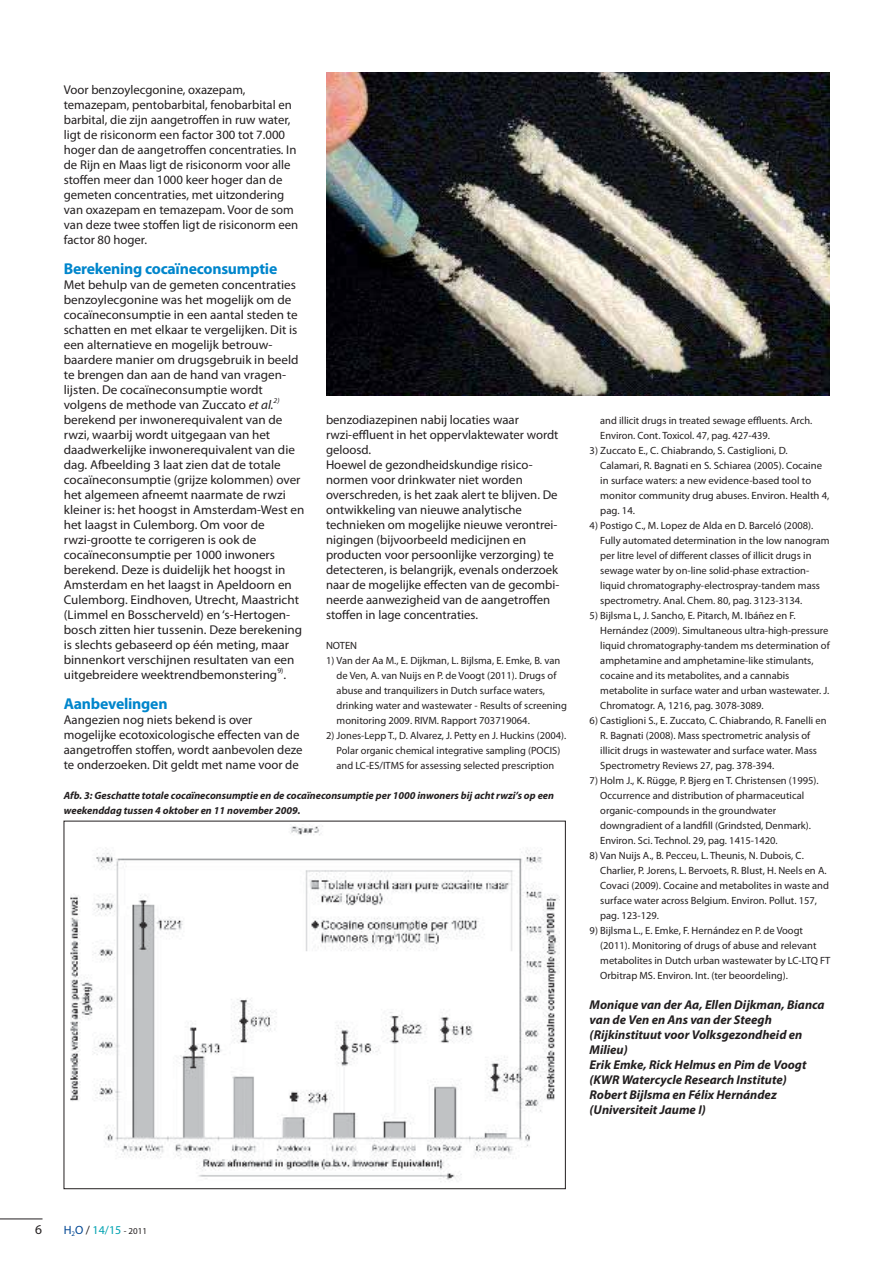
<style>
.page{position:relative;width:893px;height:1263px;background:#fff}
.page>*{position:absolute;margin:0;border:0;box-sizing:border-box;transform-origin:0 0}
.t1{font:700 15.75px "Myriad Pro";letter-spacing:-.015em;color:#0086cc}
.t2{font:13.5px "Myriad Pro";color:#231f20}
.t3{font:12.75px/15px "Myriad Pro";color:#231f20}
.t4{font:italic 700 12.75px/15px "Myriad Pro";color:#231f20}
.t5{font:12px "Myriad Pro";color:#00a2b1}
.t6{font:10.5px/15px "Myriad Pro";color:#231f20}
.t7{font:italic 700 10.5px/15px "Myriad Pro";color:#231f20}
.s1{font-style:italic}
.s2{color:#004693}
.s3{color:#231f20}
.s4{font-size:9px;color:#231f20}
</style>
<div class="page">
<hr style="left:0;top:1219px;width:43px;height:1px;background:#231f20">
<img style="left:70px;top:826px;width:489px;height:356px">
<img style="left:326px;top:72px;width:503px;height:323px">
<p class="t3" style="left:64px;top:83px;width:236px">Voor benzoylecgonine, oxazepam, temazepam, pentobarbital, fenobarbital en barbital, die zijn aangetroffen in ruw water, ligt de risiconorm een factor 300 tot 7.000 hoger dan de aangetroffen concentraties. In de Rijn en Maas ligt de risiconorm voor alle stoffen meer dan 1000 keer hoger dan de gemeten concentraties, met uitzondering van oxazepam en temazepam. Voor de som van deze twee stoffen ligt de risiconorm een factor 80 hoger.</p>
<p class="t1" style="left:64px;top:263px;width:215px">Berekening cocaïneconsumptie</p>
<p class="t3" style="left:64px;top:278px;width:242px">Met behulp van de gemeten concentraties benzoylecgonine was het mogelijk om de cocaïneconsumptie in een aantal steden te schatten en met elkaar te vergelijken. Dit is een alternatieve en mogelijk betrouw&shy;baardere manier om drugsgebruik in beeld te brengen dan aan de hand van vragen&shy;lijsten. De cocaïneconsumptie wordt volgens de methode van Zuccato <span class="s1">et al.</span><sup>2) </sup>berekend per inwonerequivalent van de rwzi, waarbij wordt uitgegaan van het daadwerkelijke inwonerequivalent van die dag. Afbeelding 3 laat zien dat de totale cocaïneconsumptie (grijze kolommen) over het algemeen afneemt naarmate de rwzi kleiner is: het hoogst in Amsterdam-West en het laagst in Culemborg. Om voor de rwzi-grootte te corrigeren is ook de cocaïneconsumptie per 1000 inwoners berekend. Deze is duidelijk het hoogst in Amsterdam en het laagst in Apeldoorn en Culemborg. Eindhoven, Utrecht, Maastricht (Limmel en Bosscherveld) en ‘s-Hertogen&shy;bosch zitten hier tussenin. Deze berekening is slechts gebaseerd op één meting, maar binnenkort verschijnen resultaten van een uitgebreidere weektrendbemonstering<sup>9)</sup>.</p>
<p class="t1" style="left:64px;top:698px;width:105px">Aanbevelingen</p>
<p class="t3" style="left:64px;top:713px;width:240px">Aangezien nog niets bekend is over mogelijke ecotoxicologische effecten van de aangetroffen stoffen, wordt aanbevolen deze te onderzoeken. Dit geldt met name voor de</p>
<p class="t3" style="left:326px;top:413px;width:235px">benzodiazepinen nabij locaties waar rwzi-effluent in het oppervlaktewater wordt geloosd.<br>Hoewel de gezondheidskundige risico&shy;normen voor drinkwater niet worden overschreden, is het zaak alert te blijven. De ontwikkeling van nieuwe analytische technieken om mogelijke nieuwe verontrei&shy;nigingen (bijvoorbeeld medicijnen en producten voor persoonlijke verzorging) te detecteren, is belangrijk, evenals onderzoek naar de mogelijke effecten van de gecombi&shy;neerde aanwezigheid van de aangetroffen stoffen in lage concentraties.</p>
<p class="t6" style="left:326px;top:639px;width:33px">NOTEN</p>
<p class="t6" style="left:337px;top:654px;width:232px;text-indent:-11px">1) Van der Aa M., E. Dijkman, L. Bijlsma, E. Emke, B. van de Ven, A. van Nuijs en P. de Voogt (2011). Drugs of abuse and tranquilizers in Dutch surface waters, drinking water and wastewater - Results of screening monitoring 2009. RIVM. Rapport 703719064.</p>
<p class="t6" style="left:326px;top:729px;width:242px;text-align:center">2) Jones-Lepp T., D. Alvarez, J. Petty en J. Huckins (2004).<br>Polar organic chemical integrative sampling (POCIS) and LC-ES/ITMS for assessing selected prescription</p>
<p class="t7" style="left:64px;top:789px;width:492px">Afb. 3: Geschatte totale cocaïneconsumptie en de cocaïneconsumptie per 1000 inwoners bij acht rwzi’s op een weekenddag tussen 4 oktober en 11 november 2009.</p>
<p class="t6" style="left:600px;top:414px;width:213px">and illicit drugs in treated sewage effluents. Arch.<br>Environ. Cont. Toxicol. 47, pag. 427-439.</p>
<p class="t6" style="left:600px;top:444px;width:231px;text-indent:-11px">3) Zuccato E., C. Chiabrando, S. Castiglioni, D.<br>Calamari, R. Bagnati en S. Schiarea (2005). Cocaine in surface waters: a new evidence-based tool to monitor community drug abuses. Environ. Health 4, pag. 14.</p>
<p class="t6" style="left:600px;top:519px;width:231px;text-indent:-11px">4) Postigo C., M. Lopez de Alda en D. Barceló (2008).<br>Fully automated determination in the low nanogram per litre level of different classes of illicit drugs in sewage water by on-line solid-phase extraction&shy;liquid chromatography-electrospray-tandem mass spectrometry. Anal. Chem. 80, pag. 3123-3134.</p>
<p class="t6" style="left:600px;top:609px;width:231px;text-indent:-11px">5) Bijlsma L, J. Sancho, E. Pitarch, M. Ibáñez en F.<br>Hernández (2009). Simultaneous ultra-high-pressure liquid chromatography-tandem ms determination of amphetamine and amphetamine-like stimulants, cocaine and its metabolites, and a cannabis metabolite in surface water and urban wastewater. J.<br>Chromatogr. A, 1216, pag. 3078-3089.</p>
<p class="t6" style="left:600px;top:714px;width:228px;text-indent:-11px">6) Castiglioni S., E. Zuccato, C. Chiabrando, R. Fanelli en R. Bagnati (2008). Mass spectrometric analysis of illicit drugs in wastewater and surface water. Mass Spectrometry Reviews 27, pag. 378-394.</p>
<p class="t6" style="left:600px;top:774px;width:220px;text-indent:-11px">7) Holm J., K. Rügge, P. Bjerg en T. Christensen (1995).<br>Occurrence and distribution of pharmaceutical organic-compounds in the groundwater downgradient of a landfill (Grindsted, Denmark).<br>Environ. Sci. Technol. 29, pag. 1415-1420.</p>
<p class="t6" style="left:600px;top:849px;width:230px;text-indent:-11px">8) Van Nuijs A., B. Pecceu, L. Theunis, N. Dubois, C.<br>Charlier, P. Jorens, L. Bervoets, R. Blust, H. Neels en A.<br>Covaci (2009). Cocaine and metabolites in waste and surface water across Belgium. Environ. Pollut. 157, pag. 123-129.</p>
<p class="t6" style="left:600px;top:924px;width:232px;text-indent:-11px">9) Bijlsma L., E. Emke, F. Hernández en P. de Voogt (2011). Monitoring of drugs of abuse and relevant metabolites in Dutch urban wastewater by LC-LTQ FT Orbitrap MS. Environ. Int. (ter beoordeling).</p>
<p class="t4" style="left:590px;top:998px;width:237px">Monique van der Aa, Ellen Dijkman, Bianca van de Ven en Ans van der Steegh (Rijkinstituut voor Volksgezondheid en<br>Milieu)<br>Erik Emke, Rick Helmus en Pim de Voogt (KWR Watercycle Research Institute)<br>Robert Bijlsma en Félix Hernández (Universiteit Jaume I)</p>
<p class="t2" style="left:35px;top:1224px;width:8px">6</p>
<p class="t5" style="left:64px;top:1225px;width:85px"><span class="s2">H</span><sub>2</sub><span class="s2">O</span> <span class="s3">/</span> 14/15 <span class="s4">- 2011</span></p>
</div>
